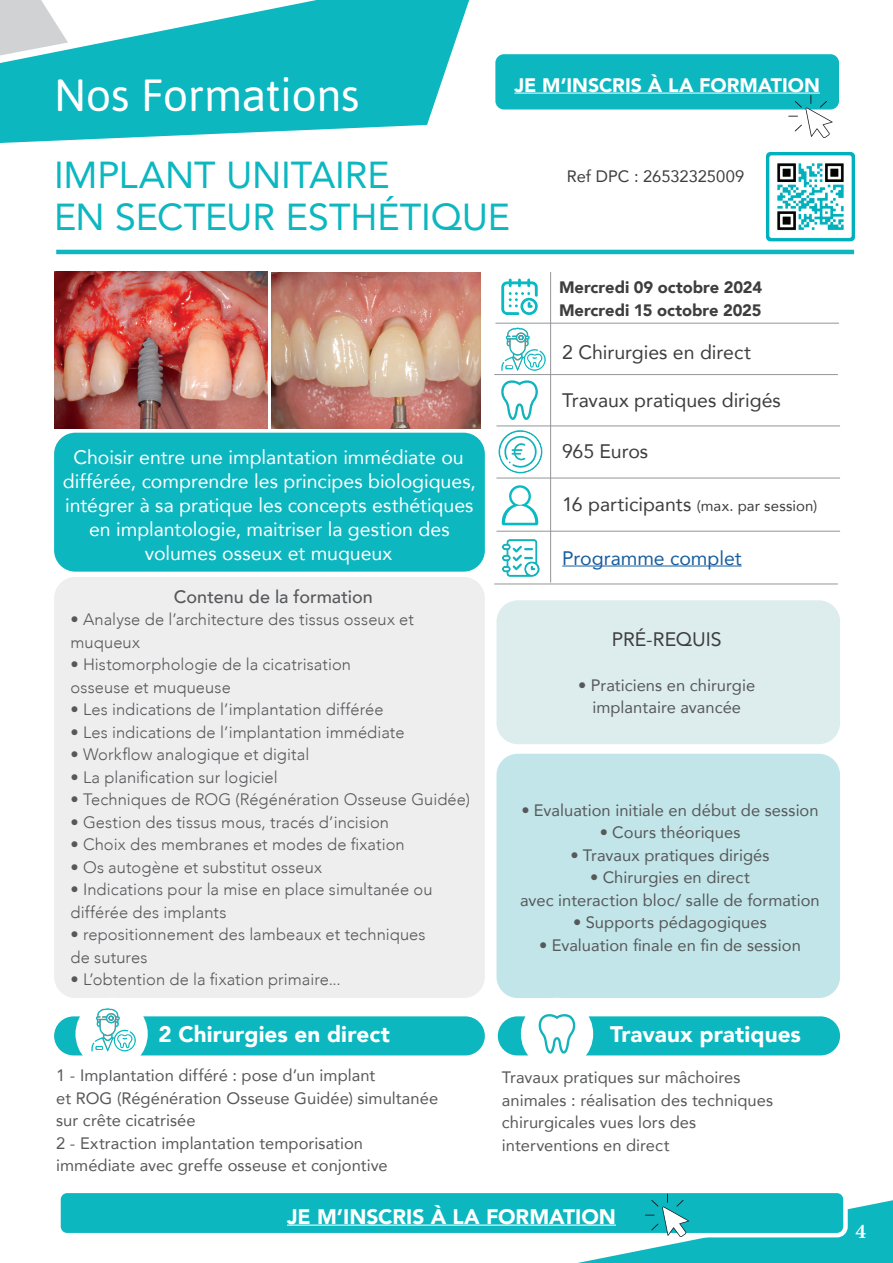
<style>
.page{position:relative;width:893px;height:1263px;background:#fff}
.page>*{position:absolute;margin:0;border:0;box-sizing:border-box;transform-origin:0 0}
.t1{font:45px "Asap";letter-spacing:-.01em;color:#fff}
.t2{font:37.5px/42px "Avenir";letter-spacing:-.005em;color:#0cb7c0}
.t3{font:900 22.5px "Avenir";color:#fff}
.t4{font:900 21px "Avenir";color:#fff}
.t5{font:700 21px "Minion Pro";color:#fff}
.t6{font:19.5px/24px "Avenir";color:#fff;text-align:center}
.t7{font:19.5px "Avenir";letter-spacing:-.005em;color:#3e3e3f}
.t8{font:900 19.5px "Avenir";color:#fff}
.t9{font:19.5px "Avenir";color:#175d9e}
.t10{font:500 18px "Avenir";color:#57585a}
.t11{font:300 16.5px/22.5px "Avenir";letter-spacing:.005em;color:#57585a}
.t12{font:16.5px/22.5px "Avenir";letter-spacing:.005em;color:#57585a}
.t13{font:900 16.5px/22.2px "Avenir";letter-spacing:-.005em;color:#3e3e3f}
.t14{font:16.5px "Avenir";color:#3e3e3f}
.t15{font:15px "Avenir";letter-spacing:.01em;color:#3e3e3f}
.s1{font-size:19.5px}
.s2{font-weight:300}
</style>
<div class="page">
<div style="left:54px;top:1016px;width:431px;height:39px;background:#0cb7c0;border-radius:20px"></div>
<div style="left:498px;top:1016px;width:342px;height:39px;background:#0cb7c0;border-radius:20px"></div>
<div style="left:54px;top:577px;width:431px;height:421px;background:#eeeeef;border-radius:21px"></div>
<div style="left:496px;top:600px;width:344px;height:144px;background:#ddeced;border-radius:21px"></div>
<div style="left:496px;top:754px;width:344px;height:244px;background:#c1e5e8;border-radius:21px"></div>
<svg style="left:0;top:0;width:469px;height:143px;fill:#0cb7c0"></svg>
<svg style="left:0;top:0;width:68px;height:55px"></svg>
<hr style="left:562px;top:565px;width:180px;height:1px;background:#175d9e">
<hr style="left:495px;top:323px;width:344px;height:1px;background:#939598">
<hr style="left:494px;top:374px;width:344px;height:1px;background:#939598">
<hr style="left:496px;top:426px;width:344px;height:1px;background:#939598">
<hr style="left:496px;top:478px;width:344px;height:1px;background:#939598">
<hr style="left:550px;top:272px;width:1px;height:311px;background:#939598">
<hr style="left:496px;top:531px;width:344px;height:1px;background:#939598">
<hr style="left:494px;top:584px;width:344px;height:1px;background:#939598">
<div style="left:54px;top:433px;width:431px;height:139px;background:#0cb7c0;border-radius:21px"></div>
<div style="left:495px;top:54px;width:344px;height:55px;background:#0cb7c0;border-radius:9px"></div>
<hr style="left:514px;top:93px;width:306px;height:1px;background:#fff">
<svg style="left:788px;top:95px;width:47px;height:43px"></svg>
<svg style="left:501px;top:328px;width:45px;height:43px"></svg>
<svg style="left:501px;top:278px;width:37px;height:37px"></svg>
<svg style="left:501px;top:380px;width:37px;height:40px"></svg>
<svg style="left:499px;top:430px;width:44px;height:43px"></svg>
<svg style="left:502px;top:485px;width:36px;height:40px"></svg>
<div style="left:511px;top:488px;width:18px;height:17px;background:#fff;border-radius:50%"></div>
<svg style="left:502px;top:539px;width:38px;height:38px"></svg>
<div style="left:75px;top:998px;width:73px;height:72px;background:#fff;border-radius:50%"></div>
<div style="left:521px;top:998px;width:72px;height:72px;background:#fff;border-radius:50%"></div>
<svg style="left:91px;top:1008px;width:45px;height:43px"></svg>
<svg style="left:538px;top:1014px;width:38px;height:40px"></svg>
<hr style="left:56px;top:250px;width:798px;height:4px;background:#0cb7c0">
<img style="left:54px;top:272px;width:214px;height:157px">
<img style="left:271px;top:272px;width:209px;height:157px">
<img style="left:766px;top:153px;width:88px;height:89px">
<div style="left:58px;top:1191px;width:787px;height:44px;background:#0cb7c0;border-radius:9px"></div>
<hr style="left:287px;top:1224px;width:329px;height:1px;background:#fff">
<div style="left:56px;top:1188px;width:792px;height:49px;border:4px solid #fff;border-radius:9px"></div>
<svg style="left:577px;top:1194px;width:316px;height:69px"></svg>
<h1 class="t1" style="left:54px;top:65px;width:307px">Nos Formations</h1>
<p class="t8" style="left:514px;top:68px;width:307px">JE M’INSCRIS À LA FORMATION</p>
<h2 class="t2" style="left:54px;top:153px;width:458px">IMPLANT UNITAIRE<br>EN SECTEUR ESTHÉTIQUE</h2>
<p class="t14" style="left:567px;top:163px;width:179px">Ref DPC : 26532325009</p>
<p class="t6" style="left:63px;top:445px;width:414px">Choisir entre une implantation immédiate ou différée, comprendre les principes biologiques, intégrer à sa pratique les concepts esthétiques en implantologie, maitriser la gestion des volumes osseux et muqueux</p>
<p class="t10" style="left:174px;top:581px;width:200px">Contenu de la formation</p>
<p class="t11" style="left:71px;top:608px;width:345px">• Analyse de l’architecture des tissus osseux et muqueux</p>
<p class="t11" style="left:71px;top:653px;width:282px">• Histomorphologie de la cicatrisation osseuse et muqueuse</p>
<p class="t11" style="left:71px;top:698px;width:315px">• Les indications de l’implantation différée</p>
<p class="t11" style="left:71px;top:721px;width:335px">• Les indications de l’implantation immédiate</p>
<p class="t11" style="left:71px;top:743px;width:240px">• Workflow analogique et digital</p>
<p class="t11" style="left:71px;top:766px;width:209px">• La planification sur logiciel</p>
<p class="t11" style="left:71px;top:788px;width:401px">• Techniques de ROG (Régénération Osseuse Guidée)</p>
<p class="t11" style="left:71px;top:811px;width:320px">• Gestion des tissus mous, tracés d’incision</p>
<p class="t11" style="left:71px;top:833px;width:336px">• Choix des membranes et modes de fixation</p>
<p class="t11" style="left:71px;top:856px;width:253px">• Os autogène et substitut osseux</p>
<p class="t11" style="left:71px;top:878px;width:364px">• Indications pour la mise en place simultanée ou différée des implants</p>
<p class="t11" style="left:71px;top:923px;width:357px">• repositionnement des lambeaux et techniques de sutures</p>
<p class="t11" style="left:71px;top:968px;width:272px">• L’obtention de la fixation primaire...</p>
<p class="t13" style="left:559px;top:276px;width:205px">Mercredi 09 octobre 2024<br>Mercredi 15 octobre 2025</p>
<p class="t7" style="left:562px;top:337px;width:190px">2 Chirurgies en direct</p>
<p class="t7" style="left:562px;top:385px;width:220px">Travaux pratiques dirigés</p>
<p class="t7" style="left:562px;top:436px;width:87px">965 Euros</p>
<p class="t15" style="left:562px;top:494px;width:257px"><span class="s1">16 participants</span> (max. par session)</p>
<p class="t9" style="left:562px;top:542px;width:181px">Programme complet</p>
<p class="t7" style="left:612px;top:623px;width:111px">PRÉ-REQUIS</p>
<p class="t12" style="left:578px;top:673px;width:178px;text-align:center"><span class="s2">•</span> Praticiens en chirurgie implantaire avancée</p>
<p class="t12" style="left:521px;top:798px;width:299px"><span class="s2">•</span> Evaluation initiale en début de session</p>
<p class="t12" style="left:600px;top:821px;width:142px"><span class="s2">•</span> Cours théoriques</p>
<p class="t12" style="left:570px;top:843px;width:201px"><span class="s2">•</span> Travaux pratiques dirigés</p>
<p class="t12" style="left:520px;top:866px;width:301px;text-align:center"><span class="s2">•</span> Chirurgies en direct<br>avec interaction bloc/ salle de formation</p>
<p class="t12" style="left:573px;top:911px;width:195px"><span class="s2">•</span> Supports pédagogiques</p>
<p class="t12" style="left:539px;top:933px;width:263px"><span class="s2">•</span> Evaluation finale en fin de session</p>
<h3 class="t3" style="left:158px;top:1015px;width:233px">2 Chirurgies en direct</h3>
<h3 class="t3" style="left:610px;top:1015px;width:192px">Travaux pratiques</h3>
<p class="t12" style="left:56px;top:1064px;width:383px">1 - Implantation différé : pose d’un implant<br>et ROG (Régénération Osseuse Guidée) simultanée sur crête cicatrisée<br>2 - Extraction implantation temporisation immédiate avec greffe osseuse et conjontive</p>
<p class="t12" style="left:502px;top:1066px;width:273px">Travaux pratiques sur mâchoires animales : réalisation des techniques chirurgicales vues lors des interventions en direct</p>
<p class="t4" style="left:287px;top:1198px;width:330px">JE M’INSCRIS À LA FORMATION</p>
<p class="t5" style="left:855px;top:1216px;width:12px">4</p>
</div>
